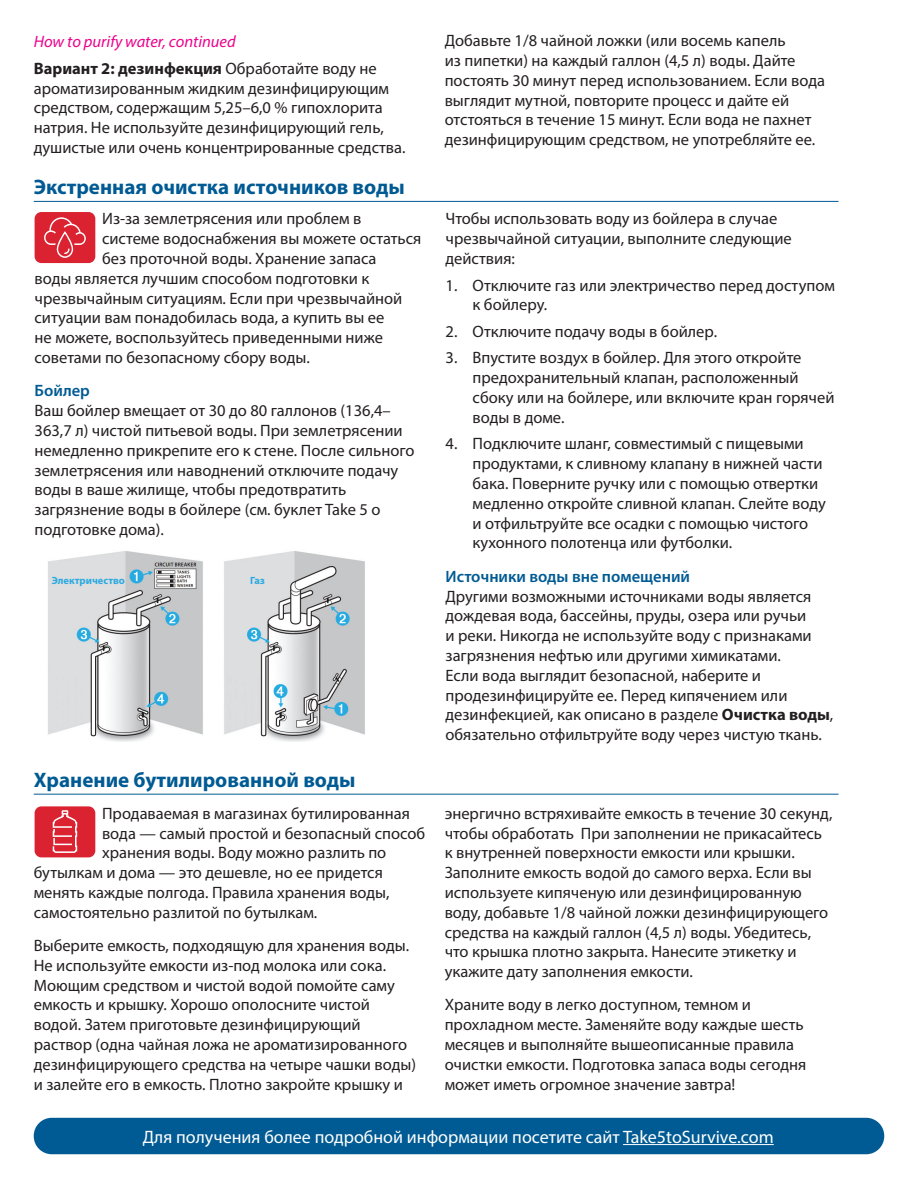
<style>
.page{position:relative;width:918px;height:1188px;background:#fff}
.page>*{position:absolute;margin:0;border:0;box-sizing:border-box;transform-origin:0 0}
.t1{font:700 21px "Myriad Pro";color:#005a93}
.t2{font:18px "Myriad Pro";color:#fff}
.t3{font:16.5px/19.8px "Myriad Pro";color:#231f20}
.t4{font:italic 16.5px/26.5px "Myriad Pro";color:#ed028c}
.t5{font:600 16.5px "Myriad Pro";color:#005a93}
.t6{font:700 10.5px "Myriad Pro";color:#2baae1}
.s1{font-weight:700;font-style:normal;color:#231f20}
.s2{font-style:normal;color:#231f20}
.s3{font-weight:700}
</style>
<div class="page">
<div style="left:34px;top:1118px;width:850px;height:36px;background:#005a93;border-radius:18px"></div>
<hr style="left:623px;top:1144px;width:151px;height:1px;background:#fff">
<div style="left:35px;top:806px;width:60px;height:51px;background:#db2230;border-radius:7px"></div>
<svg style="left:53px;top:810px;width:24px;height:43px"></svg>
<div style="left:35px;top:212px;width:60px;height:51px;background:#db2230;border-radius:7px"></div>
<svg style="left:44px;top:217px;width:42px;height:41px"></svg>
<hr style="left:34px;top:201px;width:805px;height:1px;background:#005a93">
<hr style="left:34px;top:794px;width:805px;height:1px;background:#005a93">
<img style="left:48px;top:551px;width:317px;height:190px">
<p class="t4" style="left:34px;top:28px;width:345px">How to purify water, continued<br><span class="s1">Вариант 2: дезинфекция</span> <span class="s2">Обработайте воду не</span></p>
<p class="t3" style="left:34px;top:78px;width:373px">ароматизированным жидким дезинфицирующим средством, содержащим 5,25–6,0 % гипохлорита натрия. Не используйте дезинфицирующий гель, душистые или очень концентрированные средства.</p>
<p class="t1" style="left:34px;top:174px;width:372px">Экстренная очистка источников воды</p>
<p class="t3" style="left:102px;top:209px;width:261px">Из-за землетрясения или проблем в</p>
<p class="t3" style="left:102px;top:229px;width:321px">системе водоснабжения вы можете остаться</p>
<p class="t3" style="left:102px;top:248px;width:276px">без проточной воды. Хранение запаса</p>
<p class="t3" style="left:35px;top:268px;width:336px">воды является лучшим способом подготовки к</p>
<p class="t3" style="left:35px;top:288px;width:369px">чрезвычайным ситуациям. Если при чрезвычайной</p>
<p class="t3" style="left:35px;top:308px;width:351px">ситуации вам понадобилась вода, а купить вы ее</p>
<p class="t3" style="left:35px;top:328px;width:350px">не можете, воспользуйтесь приведенными ниже</p>
<p class="t3" style="left:35px;top:347px;width:277px">советами по безопасному сбору воды.</p>
<p class="t5" style="left:35px;top:380px;width:57px">Бойлер</p>
<p class="t3" style="left:35px;top:400px;width:382px">Ваш бойлер вмещает от 30 до 80 галлонов (136,4– 363,7 л) чистой питьевой воды. При землетрясении немедленно прикрепите его к стене. После сильного землетрясения или наводнений отключите подачу воды в ваше жилище, чтобы предотвратить загрязнение воды в бойлере (см. буклет Take 5 о подготовке дома).</p>
<p class="t6" style="left:52px;top:574px;width:75px">Электричество</p>
<p class="t6" style="left:250px;top:574px;width:17px">Газ</p>
<p class="t1" style="left:34px;top:766px;width:323px">Хранение бутилированной воды</p>
<p class="t3" style="left:102px;top:803px;width:309px">Продаваемая в магазинах бутилированная</p>
<p class="t3" style="left:102px;top:823px;width:325px">вода — самый простой и безопасный способ</p>
<p class="t3" style="left:102px;top:843px;width:286px">хранения воды. Воду можно разлить по</p>
<p class="t3" style="left:34px;top:862px;width:351px">бутылкам и дома — это дешевле, но ее придется</p>
<p class="t3" style="left:34px;top:882px;width:357px">менять каждые полгода. Правила хранения воды,</p>
<p class="t3" style="left:34px;top:902px;width:285px">самостоятельно разлитой по бутылкам.</p>
<p class="t3" style="left:34px;top:935px;width:384px">Выберите емкость, подходящую для хранения воды.<br>Не используйте емкости из-под молока или сока.<br>Моющим средством и чистой водой помойте саму емкость и крышку. Хорошо ополосните чистой водой. Затем приготовьте дезинфицирующий раствор (одна чайная ложа не ароматизированного дезинфицирующего средства на четыре чашки воды) и залейте его в емкость. Плотно закройте крышку и</p>
<p class="t3" style="left:445px;top:30px;width:382px">Добавьте 1/8 чайной ложки (или восемь капель<br>из пипетки) на каждый галлон (4,5 л) воды. Дайте постоять 30 минут перед использованием. Если вода выглядит мутной, повторите процесс и дайте ей отстояться в течение 15 минут. Если вода не пахнет дезинфицирующим средством, не употребляйте ее.</p>
<p class="t3" style="left:446px;top:209px;width:348px">Чтобы использовать воду из бойлера в случае чрезвычайной ситуации, выполните следующие действия:</p>
<p class="t3" style="left:473px;top:275px;width:364px;text-indent:-27px">1. Отключите газ или электричество перед доступом к бойлеру.</p>
<p class="t3" style="left:446px;top:321px;width:273px">2. Отключите подачу воды в бойлер.</p>
<p class="t3" style="left:473px;top:348px;width:363px;text-indent:-27px">3. Впустите воздух в бойлер. Для этого откройте предохранительный клапан, расположенный сбоку или на бойлере, или включите кран горячей воды в доме.</p>
<p class="t3" style="left:473px;top:434px;width:355px;text-indent:-27px">4. Подключите шланг, совместимый с пищевыми продуктами, к сливному клапану в нижней части бака. Поверните ручку или с помощью отвертки медленно откройте сливной клапан. Слейте воду и отфильтруйте все осадки с помощью чистого кухонного полотенца или футболки.</p>
<p class="t5" style="left:446px;top:566px;width:246px">Источники воды вне помещений</p>
<p class="t3" style="left:446px;top:586px;width:389px">Другими возможными источниками воды является дождевая вода, бассейны, пруды, озера или ручьи<br>и реки. Никогда не используйте воду с признаками загрязнения нефтью или другими химикатами.<br>Если вода выглядит безопасной, наберите и продезинфицируйте ее. Перед кипячением или дезинфекцией, как описано в разделе <span class="s3">Очистка воды</span>, обязательно отфильтруйте воду через чистую ткань.</p>
<p class="t3" style="left:445px;top:803px;width:389px">энергично встряхивайте емкость в течение 30 секунд, чтобы обработать При заполнении не прикасайтесь к внутренней поверхности емкости или крышки.<br>Заполните емкость водой до самого верха. Если вы используете кипяченую или дезинфицированную воду, добавьте 1/8 чайной ложки дезинфицирующего средства на каждый галлон (4,5 л) воды. Убедитесь, что крышка плотно закрыта. Нанесите этикетку и укажите дату заполнения емкости.</p>
<p class="t3" style="left:445px;top:995px;width:363px">Храните воду в легко доступном, темном и прохладном месте. Заменяйте воду каждые шесть месяцев и выполняйте вышеописанные правила очистки емкости. Подготовка запаса воды сегодня может иметь огромное значение завтра!</p>
<p class="t2" style="left:143px;top:1126px;width:633px">Для получения более подробной информации посетите сайт Take5toSurvive.com</p>
</div>
